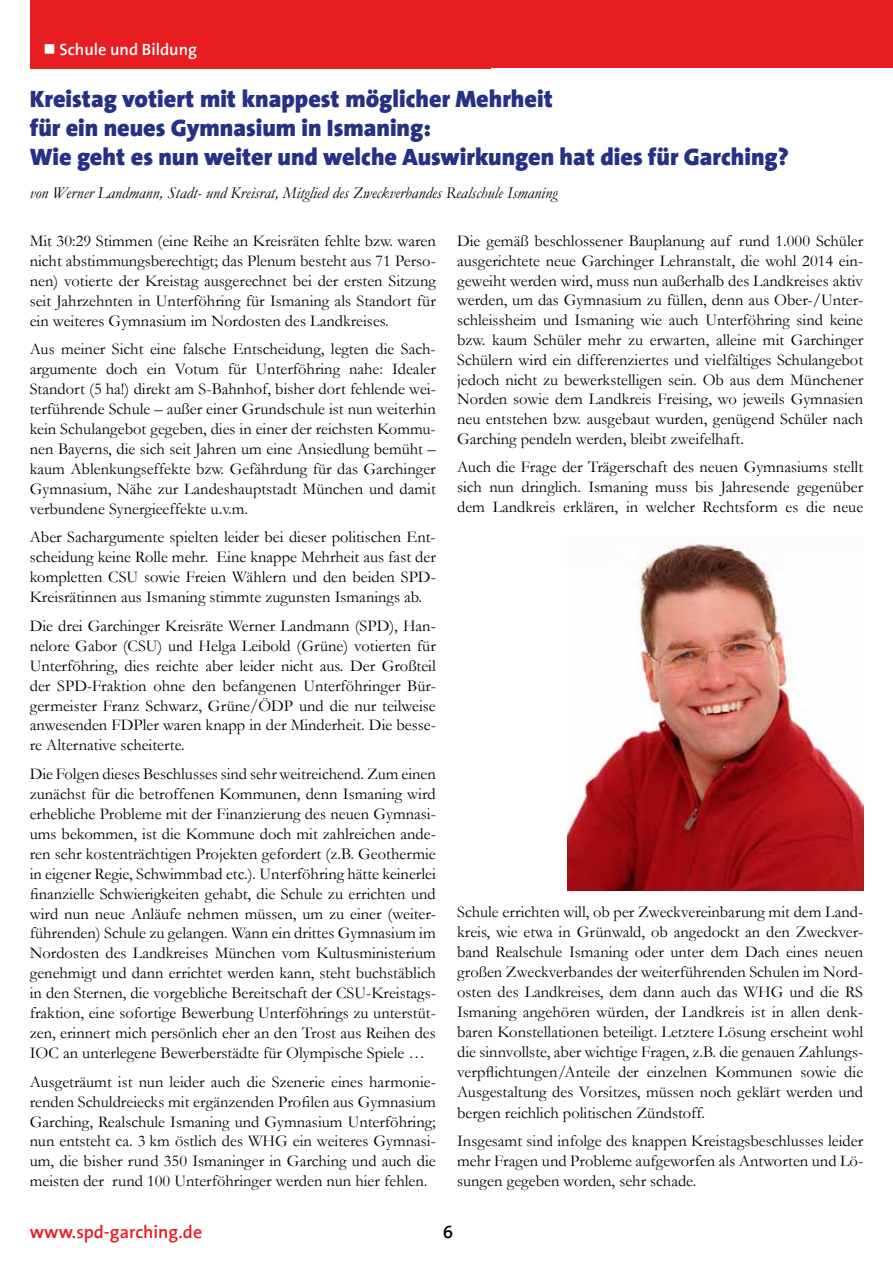
<style>
.page{position:relative;width:893px;height:1263px;background:#fff}
.page>*{position:absolute;margin:0;border:0;box-sizing:border-box;transform-origin:0 0}
.t1{font:900 24px/28.8px "SPD The Sans";color:#243185}
.t2{font:700 18px "SPD2002 The Sans";color:#e71d22}
.t3{font:700 18px "SPD2002 The Sans";color:#000}
.t4{font:16.5px/20px "Garamond";color:#000;text-align:justify}
.t5{font:italic 16.5px "Garamond";color:#000}
.t6{font:700 16.5px "SPD2002 The Sans";color:#fff}
</style>
<div class="page">
<div style="left:457px;top:0;width:436px;height:68px;background:#e71d22"></div>
<div style="left:30px;top:0;width:460px;height:68px;background:#e71d22"></div>
<img style="left:568px;top:544px;width:295px;height:347px">
<p class="t6" style="left:44px;top:41px;width:155px">■ Schule und Bildung</p>
<h1 class="t1" style="left:30px;top:85px;width:761px">Kreistag votiert mit knappest möglicher Mehrheit<br>für ein neues Gymnasium in Ismaning:<br>Wie geht es nun weiter und welche Auswirkungen hat dies für Garching?</h1>
<p class="t5" style="left:30px;top:182px;width:529px">von Werner Landmann, Stadt- und Kreisrat, Mitglied des Zweckverbandes Realschule Ismaning</p>
<p class="t4" style="left:30px;top:230px;width:408px">Mit 30:29 Stimmen (eine Reihe an Kreisräten fehlte bzw. waren nicht abstimmungsberechtigt; das Plenum besteht aus 71 Perso&shy;nen) votierte der Kreistag ausgerechnet bei der ersten Sitzung seit Jahrzehnten in Unterföhring für Ismaning als Standort für ein weiteres Gymnasium im Nordosten des Landkreises.</p>
<p class="t4" style="left:30px;top:339px;width:408px">Aus meiner Sicht eine falsche Entscheidung, legten die Sach&shy;argumente doch ein Votum für Unterföhring nahe: Idealer Standort (5 ha!) direkt am S-Bahnhof, bisher dort fehlende wei&shy;terführende Schule – außer einer Grundschule ist nun weiterhin kein Schulangebot gegeben, dies in einer der reichsten Kommu&shy;nen Bayerns, die sich seit Jahren um eine Ansiedlung bemüht – kaum Ablenkungseffekte bzw. Gefährdung für das Garchinger Gymnasium, Nähe zur Landeshauptstadt München und damit verbundene Synergieeffekte u.v.m.</p>
<p class="t4" style="left:30px;top:527px;width:408px">Aber Sachargumente spielten leider bei dieser politischen Ent&shy;scheidung keine Rolle mehr. Eine knappe Mehrheit aus fast der kompletten CSU sowie Freien Wählern und den beiden SPD-Kreisrätinnen aus Ismaning stimmte zugunsten Ismanings ab.</p>
<p class="t4" style="left:30px;top:615px;width:408px">Die drei Garchinger Kreisräte Werner Landmann (SPD), Han&shy;nelore Gabor (CSU) und Helga Leibold (Grüne) votierten für Unterföhring, dies reichte aber leider nicht aus. Der Großteil der SPD-Fraktion ohne den befangenen Unterföhringer Bür&shy;germeister Franz Schwarz, Grüne/ÖDP und die nur teilweise anwesenden FDPler waren knapp in der Minderheit. Die besse&shy;re Alternative scheiterte.</p>
<p class="t4" style="left:30px;top:763px;width:408px">Die Folgen dieses Beschlusses sind sehr weitreichend. Zum einen zunächst für die betroffenen Kommunen, denn Ismaning wird erhebliche Probleme mit der Finanzierung des neuen Gymnasi&shy;ums bekommen, ist die Kommune doch mit zahlreichen ande&shy;ren sehr kostenträchtigen Projekten gefordert (z.B. Geothermie in eigener Regie, Schwimmbad etc.). Unterföhring hätte keinerlei finanzielle Schwierigkeiten gehabt, die Schule zu errichten und wird nun neue Anläufe nehmen müssen, um zu einer (weiter&shy;führenden) Schule zu gelangen. Wann ein drittes Gymnasium im Nordosten des Landkreises München vom Kultusministerium genehmigt und dann errichtet werden kann, steht buchstäblich in den Sternen, die vorgebliche Bereitschaft der CSU-Kreistags&shy;fraktion, eine sofortige Bewerbung Unterföhrings zu unterstüt&shy;zen, erinnert mich persönlich eher an den Trost aus Reihen des IOC an unterlegene Bewerberstädte für Olympische Spiele …</p>
<p class="t4" style="left:30px;top:1071px;width:408px">Ausgeträumt ist nun leider auch die Szenerie eines harmonie&shy;renden Schuldreiecks mit ergänzenden Profilen aus Gymnasium Garching, Realschule Ismaning und Gymnasium Unterföhring; nun entsteht ca. 3 km östlich des WHG ein weiteres Gymnasi&shy;um, die bisher rund 350 Ismaninger in Garching und auch die meisten der rund 100 Unterföhringer werden nun hier fehlen.</p>
<p class="t4" style="left:457px;top:230px;width:408px">Die gemäß beschlossener Bauplanung auf rund 1.000 Schüler ausgerichtete neue Garchinger Lehranstalt, die wohl 2014 ein&shy;geweiht werden wird, muss nun außerhalb des Landkreises aktiv werden, um das Gymnasium zu füllen, denn aus Ober-/Unter&shy;schleissheim und Ismaning wie auch Unterföhring sind keine bzw. kaum Schüler mehr zu erwarten, alleine mit Garchinger Schülern wird ein differenziertes und vielfältiges Schulangebot jedoch nicht zu bewerkstelligen sein. Ob aus dem Münchener Norden sowie dem Landkreis Freising, wo jeweils Gymnasien neu entstehen bzw. ausgebaut wurden, genügend Schüler nach Garching pendeln werden, bleibt zweifelhaft.</p>
<p class="t4" style="left:457px;top:457px;width:408px">Auch die Frage der Trägerschaft des neuen Gymnasiums stellt sich nun dringlich. Ismaning muss bis Jahresende gegenüber dem Landkreis erklären, in welcher Rechtsform es die neue</p>
<p class="t4" style="left:457px;top:901px;width:408px">Schule errichten will, ob per Zweckvereinbarung mit dem Land&shy;kreis, wie etwa in Grünwald, ob angedockt an den Zweckver&shy;band Realschule Ismaning oder unter dem Dach eines neuen großen Zweckverbandes der weiterführenden Schulen im Nord&shy;osten des Landkreises, dem dann auch das WHG und die RS Ismaning angehören würden, der Landkreis ist in allen denk&shy;baren Konstellationen beteiligt. Letztere Lösung erscheint wohl die sinnvollste, aber wichtige Fragen, z.B. die genauen Zahlungs&shy;verpflichtungen/Anteile der einzelnen Kommunen sowie die Ausgestaltung des Vorsitzes, müssen noch geklärt werden und bergen reichlich politischen Zündstoff.</p>
<p class="t4" style="left:457px;top:1130px;width:408px">Insgesamt sind infolge des knappen Kreistagsbeschlusses leider mehr Fragen und Probleme aufgeworfen als Antworten und Lö&shy;sungen gegeben worden, sehr schade.</p>
<p class="t2" style="left:30px;top:1222px;width:174px">www.spd-garching.de</p>
<p class="t3" style="left:443px;top:1222px;width:12px">6</p>
</div>
